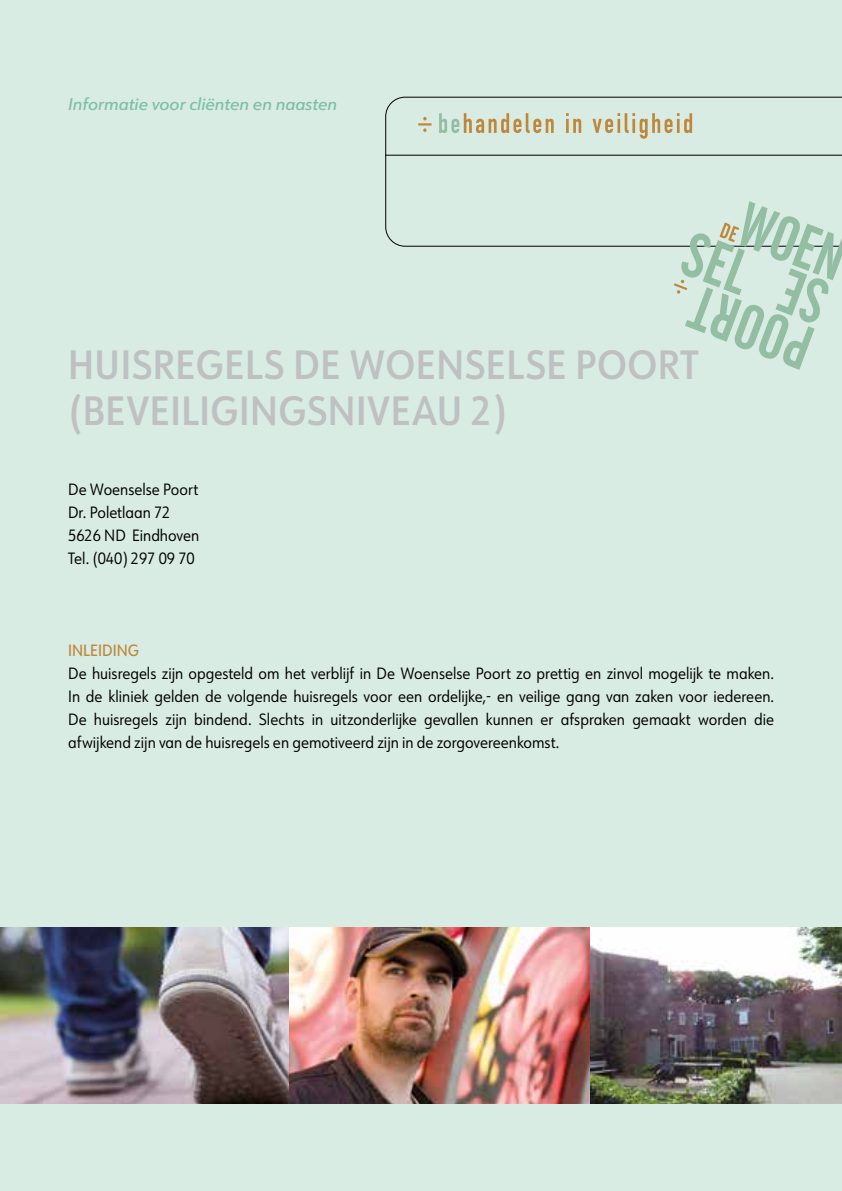
<style>
.page{position:relative;width:842px;height:1191px;background:#d8ece3}
.page>*{position:absolute;margin:0;border:0;box-sizing:border-box;transform-origin:0 0}
.t1{font:600 40px/46px "URW Form";letter-spacing:.015em;color:#bec0c2;scale:.9 1}
.t2{font:italic 500 16.6px "URW Form";color:#7ec0a3}
.t3{font:16px/23px "URW Form";color:#000;scale:.9 1}
.t4{font:500 16px "URW Form";color:#be873b;scale:.9 1}
</style>
<div class="page">
<svg style="left:385px;top:97px;width:457px;height:150px"></svg>
<hr style="left:385px;top:155px;width:457px;height:1px;background:#000">
<svg style="left:439px;top:113px;width:253px;height:26px"></svg>
<svg style="left:418px;top:117px;width:14px;height:15px"></svg>
<svg style="left:674px;top:201px;width:168px;height:169px"></svg>
<img style="left:590px;top:927px;width:252px;height:176px">
<img style="left:289px;top:927px;width:301px;height:176px">
<img style="left:0;top:927px;width:289px;height:176px">
<p class="t2" style="left:68px;top:93px;width:270px">Informatie voor cliënten en naasten</p>
<h1 class="t1" style="left:68px;top:343px;width:702px">HUISREGELS DE WOENSELSE POORT (BEVEILIGINGSNIVEAU 2)</h1>
<p class="t3" style="left:68px;top:477px;width:147px">De Woenselse Poort<br>Dr. Poletlaan 72<br>5626 ND Eindhoven<br>Tel. (040) 297 09 70</p>
<p class="t4" style="left:68px;top:639px;width:80px">INLEIDING</p>
<p class="t3" style="left:68px;top:661px;width:786px;text-align:justify">De huisregels zijn opgesteld om het verblijf in De Woenselse Poort zo prettig en zinvol mogelijk te maken.<br>In de kliniek gelden de volgende huisregels voor een ordelijke,- en veilige gang van zaken voor iedereen.<br>De huisregels zijn bindend. Slechts in uitzonderlijke gevallen kunnen er afspraken gemaakt worden die afwijkend zijn van de huisregels en gemotiveerd zijn in de zorgovereenkomst.</p>
</div>
